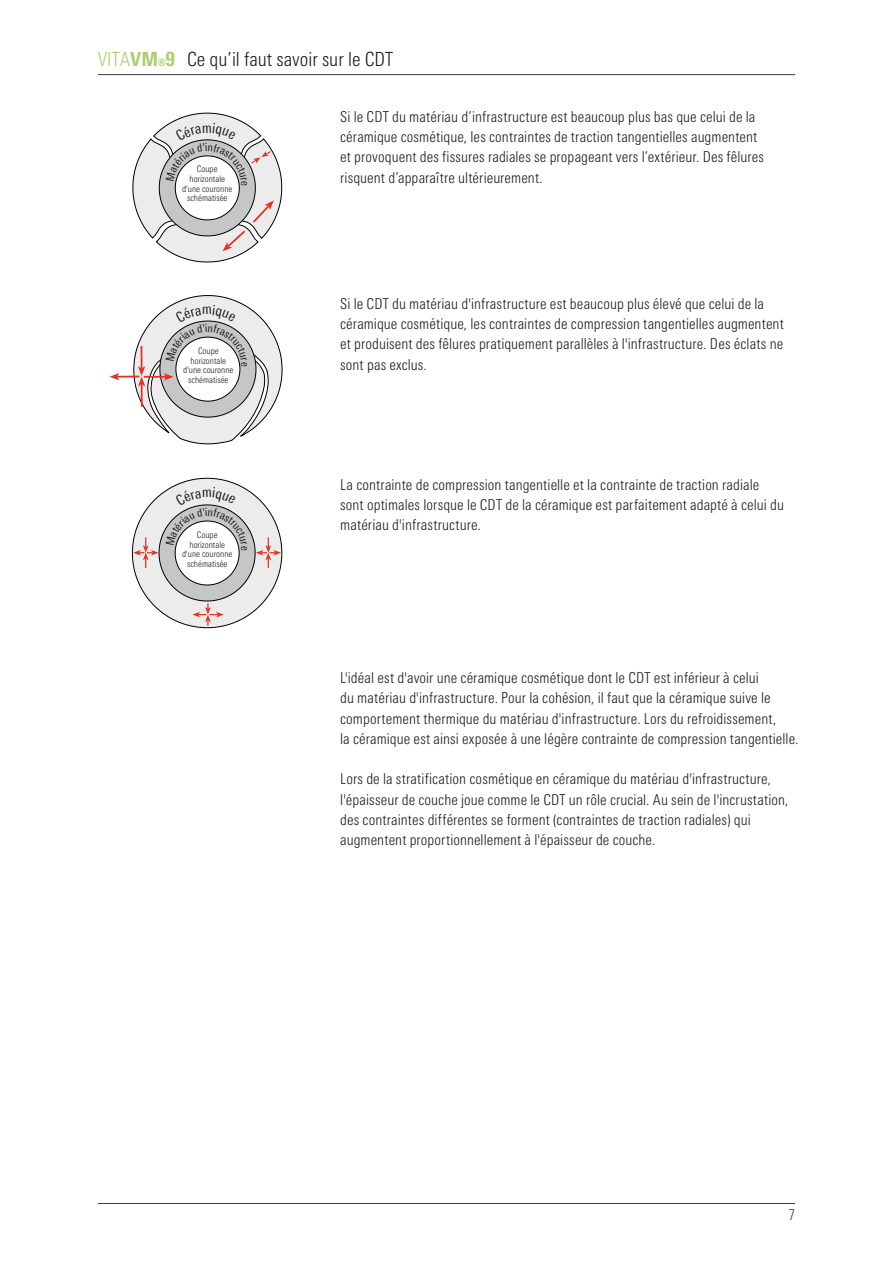
<style>
.page{position:relative;width:893px;height:1263px;background:#fff}
.page>*{position:absolute;margin:0;border:0;box-sizing:border-box;transform-origin:0 0}
.t1{font:300 condensed 19.5px "Univers Next Pro";color:#1a1a1a}
.t2{font:300 condensed 19.5px "Univers Next Pro";color:#adce6c}
.t3{font:300 condensed 15px/20.2px "Univers Next Pro";letter-spacing:.005em;color:#1a1a1a}
.t4{font:300 condensed 15px "Univers Next Pro";color:#3b3b3a}
.t5{font:300 condensed 9px/9.8px "Univers Next Pro";color:#1a1a1a;text-align:center}
.s1{font-weight:800}
</style>
<div class="page">
<hr style="left:98px;top:1203px;width:697px;height:1px;background:#3b3b3a">
<hr style="left:98px;top:74px;width:697px;height:1px;background:#3b3b3a">
<svg style="left:110px;top:373px;width:9px;height:7px"></svg>
<hr style="left:117px;top:376px;width:22px;height:2px;background:#e63121">
<svg style="left:132px;top:112px;width:151px;height:151px"></svg>
<svg style="left:133px;top:295px;width:150px;height:150px"></svg>
<svg style="left:131px;top:477px;width:152px;height:152px"></svg>
<h1 class="t2" style="left:98px;top:48px;width:79px">VITA<span class="s1">VM®9</span></h1>
<h1 class="t1" style="left:187px;top:48px;width:208px">Ce qu’il faut savoir sur le CDT</h1>
<p class="t5" style="left:182px;top:164px;width:52px">Coupe horizontale d'une couronne schématisée</p>
<p class="t3" style="left:340px;top:106px;width:425px">Si le CDT du matériau d’infrastructure est beaucoup plus bas que celui de la céramique cosmétique, les contraintes de traction tangentielles augmentent et provoquent des fissures radiales se propageant vers l’extérieur. Des fêlures risquent d’apparaître ultérieurement.</p>
<p class="t5" style="left:183px;top:346px;width:52px">Coupe horizontale d'une couronne schématisée</p>
<p class="t5" style="left:182px;top:530px;width:52px">Coupe horizontale d'une couronne schématisée</p>
<p class="t3" style="left:340px;top:293px;width:445px">Si le CDT du matériau d'infrastructure est beaucoup plus élevé que celui de la céramique cosmétique, les contraintes de compression tangentielles augmentent et produisent des fêlures pratiquement parallèles à l'infrastructure. Des éclats ne sont pas exclus.</p>
<p class="t3" style="left:340px;top:474px;width:445px">La contrainte de compression tangentielle et la contrainte de traction radiale sont optimales lorsque le CDT de la céramique est parfaitement adapté à celui du matériau d'infrastructure.</p>
<p class="t3" style="left:340px;top:668px;width:460px">L'idéal est d'avoir une céramique cosmétique dont le CDT est inférieur à celui<br>du matériau d'infrastructure. Pour la cohésion, il faut que la céramique suive le comportement thermique du matériau d'infrastructure. Lors du refroidissement,<br>la céramique est ainsi exposée à une légère contrainte de compression tangentielle.</p>
<p class="t3" style="left:340px;top:769px;width:450px">Lors de la stratification cosmétique en céramique du matériau d'infrastructure, l'épaisseur de couche joue comme le CDT un rôle crucial. Au sein de l'incrustation, des contraintes différentes se forment (contraintes de traction radiales) qui augmentent proportionnellement à l'épaisseur de couche.</p>
<p class="t4" style="left:789px;top:1206px;width:8px">7</p>
</div>
